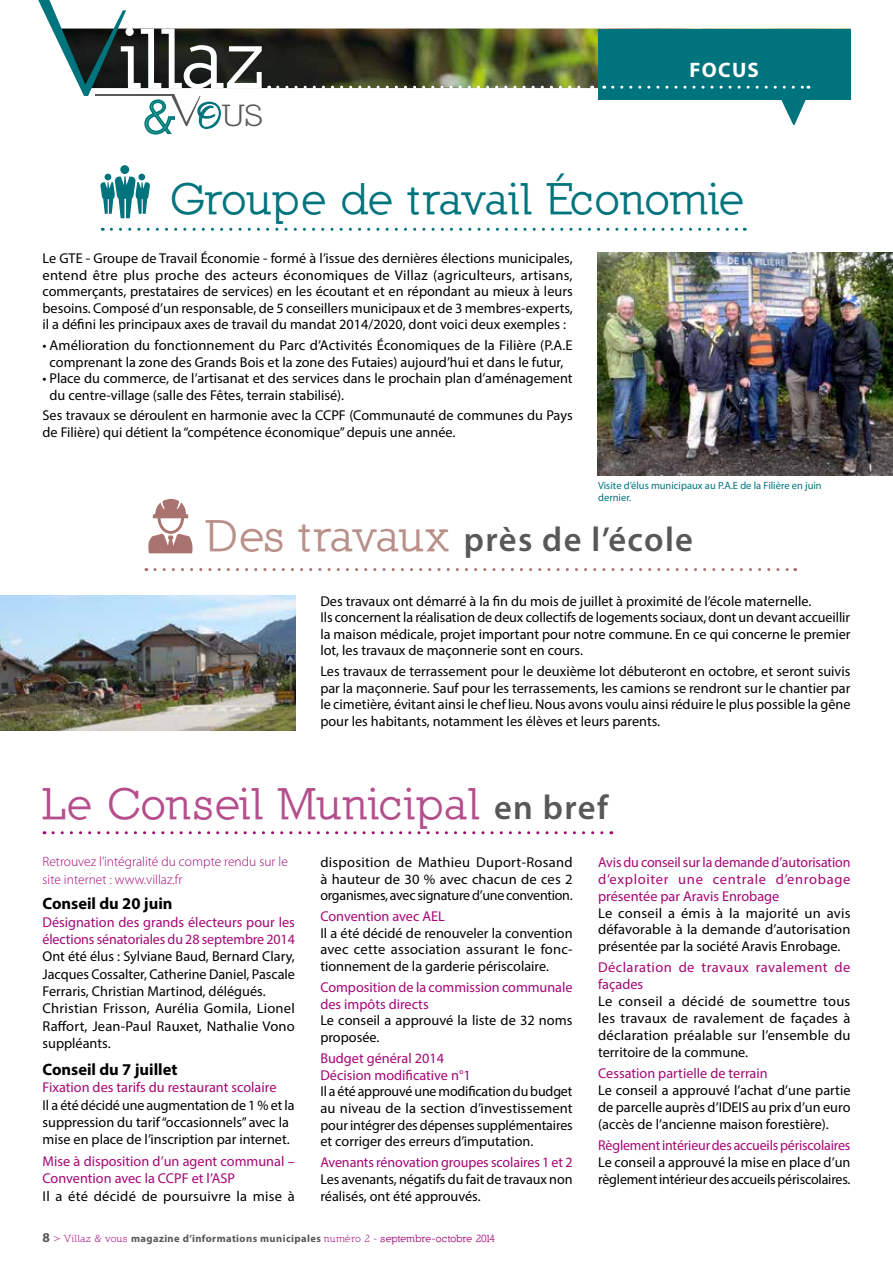
<style>
.page{position:relative;width:893px;height:1263px;background:#fff}
.page>*{position:absolute;margin:0;border:0;box-sizing:border-box;transform-origin:0 0}
.t1{font:700 85.65px "Nilland";color:#fff}
.t2{font:700 45px "Nilland";letter-spacing:.04em;color:#b54e8c}
.t3{font:700 45px "Nilland";letter-spacing:.005em;color:#00747d}
.t4{font:34.8px "Nilland Small Caps";color:#58585a}
.t5{font:600 34.5px "Myriad Pro";letter-spacing:.04em;color:#58585a}
.t6{font:700 21px "Myriad Pro";letter-spacing:.06em;color:#fff}
.t7{font:700 16.5px "Myriad Pro";color:#000}
.t8{font:14.25px/16.5px "Myriad Pro";color:#000;text-align:justify}
.t9{font:14.25px/17.2px "Myriad Pro";color:#a50775}
.t10{font:14.25px/17px "Myriad Pro";letter-spacing:.025em;color:#a50775}
.t11{font:14.25px "Myriad Pro";letter-spacing:.02em;color:#000}
.t12{font:300 13.5px/17.2px "Myriad Pro";color:#a50775}
.t13{font:700 10.5px "Myriad Pro";letter-spacing:.04em;color:#58585a}
.t14{font:10.5px/12.6px "Myriad Pro";color:#00747d}
.s1{font-family:"Nilland";font-weight:700;font-size:45px;color:#b98f89}
.s2{font-family:"Myriad Pro";font-weight:600;font-size:34.5px;color:#58585a}
.s3{font-size:13.5px}
.s4{font-family:"Nilland";font-weight:400;color:#a50775}
.s5{font-family:"Nilland";color:#a50775}
</style>
<div class="page">
<svg style="left:111px;top:228px;width:634px;height:3px"></svg>
<img style="left:126px;top:29px;width:472px;height:59px">
<div style="left:598px;top:29px;width:252px;height:70px;background:#00747d"></div>
<svg style="left:613px;top:86px;width:196px;height:39px"></svg>
<svg style="left:278px;top:86px;width:315px;height:3px"></svg>
<img style="left:597px;top:253px;width:296px;height:222px">
<svg style="left:38px;top:0;width:88px;height:96px"></svg>
<hr style="left:95px;top:94px;width:77px;height:2px;background:#58585a">
<svg style="left:144px;top:94px;width:77px;height:41px"></svg>
<svg style="left:53px;top:831px;width:559px;height:3px"></svg>
<img style="left:0;top:595px;width:295px;height:135px">
<svg style="left:155px;top:568px;width:641px;height:3px"></svg>
<svg style="left:148px;top:499px;width:45px;height:54px"></svg>
<div style="left:120px;top:165px;width:9px;height:9px;background:#00747d;border-radius:50%"></div>
<svg style="left:100px;top:174px;width:50px;height:44px"></svg>
<h1 class="t1" style="left:119px;top:8px;width:147px">illaz</h1>
<h3 class="t4" style="left:222px;top:94px;width:43px">US</h3>
<h3 class="t6" style="left:690px;top:56px;width:71px">FOCUS</h3>
<h2 class="t3" style="left:170px;top:172px;width:575px">Groupe de travail Économie</h2>
<p class="t8" style="left:43px;top:250px;width:532px">Le GTE - Groupe de Travail Économie - formé à l’issue des dernières élections municipales, entend être plus proche des acteurs économiques de Villaz (agriculteurs, artisans, commerçants, prestataires de services) en les écoutant et en répondant au mieux à leurs besoins. Composé d’un responsable, de 5 conseillers municipaux et de 3 membres-experts, il a défini les principaux axes de travail du mandat 2014/2020, dont voici deux exemples :</p>
<p class="t8" style="left:43px;top:337px;width:532px;text-align:center">• Amélioration du fonctionnement du Parc d’Activités Économiques de la Filière (P.A.E comprenant la zone des Grands Bois et la zone des Futaies) aujourd’hui et dans le futur,</p>
<p class="t8" style="left:50px;top:370px;width:525px;text-indent:-7px">• Place du commerce, de l’artisanat et des services dans le prochain plan d’aménagement du centre-village (salle des Fêtes, terrain stabilisé).</p>
<p class="t8" style="left:43px;top:407px;width:532px">Ses travaux se déroulent en harmonie avec la CCPF (Communauté de communes du Pays de Filière) qui détient la “compétence économique” depuis une année.</p>
<p class="t14" style="left:598px;top:479px;width:225px">Visite d’élus municipaux au P.A.E de la Filière en juin dernier.</p>
<h3 class="t5" style="left:206px;top:518px;width:489px"><span class="s1">Des travaux</span> près de l’école</h3>
<p class="t8" style="left:320px;top:593px;width:532px;text-align:left">Des travaux ont démarré à la fin du mois de juillet à proximité de l’école maternelle.<br>Ils concernent la réalisation de deux collectifs de logements sociaux, dont un devant accueillir la maison médicale, projet important pour notre commune. En ce qui concerne le premier lot, les travaux de maçonnerie sont en cours.</p>
<p class="t8" style="left:320px;top:663px;width:532px">Les travaux de terrassement pour le deuxième lot débuteront en octobre, et seront suivis par la maçonnerie. Sauf pour les terrassements, les camions se rendront sur le chantier par le cimetière, évitant ainsi le chef lieu. Nous avons voulu ainsi réduire le plus possible la gêne pour les habitants, notamment les élèves et leurs parents.</p>
<h2 class="t2" style="left:43px;top:777px;width:567px">Le Conseil Municipal <span class="s2">en bref</span></h2>
<p class="t12" style="left:43px;top:853px;width:247px">Retrouvez l’intégralité du compte rendu sur le site internet : www.villaz.fr</p>
<p class="t7" style="left:43px;top:893px;width:132px">Conseil du 20 juin</p>
<p class="t9" style="left:43px;top:913px;width:254px">Désignation des grands électeurs pour les élections sénatoriales du 28 septembre 2014</p>
<p class="t8" style="left:43px;top:948px;width:254px;line-height:17.2px;text-align:left">Ont été élus : Sylviane Baud, Bernard Clary, Jacques Cossalter, Catherine Daniel, Pascale Ferraris, Christian Martinod, délégués.<br>Christian Frisson, Aurélia Gomila, Lionel Raffort, Jean-Paul Rauxet, Nathalie Vono suppléants.</p>
<p class="t7" style="left:43px;top:1059px;width:137px">Conseil du 7 juillet</p>
<p class="t9" style="left:43px;top:1079px;width:235px">Fixation des tarifs du restaurant scolaire</p>
<p class="t8" style="left:43px;top:1096px;width:254px;line-height:17.2px;text-align:left">Il a été décidé une augmentation de 1 % et la suppression du tarif “occasionnels” avec la mise en place de l’inscription par internet.</p>
<p class="t9" style="left:43px;top:1152px;width:254px">Mise à disposition d’un agent communal –<br>Convention avec la CCPF et l’ASP</p>
<p class="t11" style="left:43px;top:1187px;width:254px">Il a été décidé de poursuivre la mise à</p>
<p class="t8" style="left:320px;top:853px;width:254px">disposition de Mathieu Duport-Rosand à hauteur de 30 % avec chacun de ces 2 organismes, avec signature d’une convention.</p>
<p class="t9" style="left:320px;top:907px;width:126px">Convention avec AEL</p>
<p class="t8" style="left:320px;top:924px;width:254px">Il a été décidé de renouveler la convention avec cette association assurant le fonc&shy;tionnement de la garderie périscolaire.</p>
<p class="t9" style="left:320px;top:979px;width:254px;line-height:16.6px">Composition de la commission communale des impôts directs</p>
<p class="t8" style="left:320px;top:1012px;width:254px">Le conseil a approuvé la liste de 32 noms proposée.</p>
<p class="t9" style="left:320px;top:1050px;width:152px;line-height:16.6px">Budget général 2014<br>Décision modificative n°1</p>
<p class="t8" style="left:320px;top:1083px;width:254px">Il a été approuvé une modification du budget au niveau de la section d’investissement pour intégrer des dépenses supplémentaires et corriger des erreurs d’imputation.</p>
<p class="t9" style="left:320px;top:1154px;width:254px">Avenants rénovation groupes scolaires 1 et 2</p>
<p class="t8" style="left:320px;top:1170px;width:254px">Les avenants, négatifs du fait de travaux non réalisés, ont été approuvés.</p>
<p class="t13" style="left:43px;top:1231px;width:454px"><span class="s3">8</span> <span class="s4">&gt; Villaz &amp; vous</span> magazine d’informations municipales <span class="s4">numéro 2 -</span> <span class="s5">septembre-octobre 2014</span></p>
<p class="t9" style="left:598px;top:853px;width:254px;text-align:justify">Avis du conseil sur la demande d’autorisation d’exploiter une centrale d’enrobage présentée par Aravis Enrobage</p>
<p class="t8" style="left:598px;top:904px;width:254px;line-height:17px">Le conseil a émis à la majorité un avis défavorable à la demande d’autorisation présentée par la société Aravis Enrobage.</p>
<p class="t10" style="left:598px;top:959px;width:254px">Déclaration de travaux ravalement de façades</p>
<p class="t8" style="left:598px;top:993px;width:254px;line-height:17px">Le conseil a décidé de soumettre tous les travaux de ravalement de façades à déclaration préalable sur l’ensemble du territoire de la commune.</p>
<p class="t9" style="left:598px;top:1064px;width:171px">Cessation partielle de terrain</p>
<p class="t8" style="left:598px;top:1081px;width:254px;line-height:17px">Le conseil a approuvé l’achat d’une partie de parcelle auprès d’IDEIS au prix d’un euro (accès de l’ancienne maison forestière).</p>
<p class="t9" style="left:598px;top:1136px;width:254px">Règlement intérieur des accueils périscolaires</p>
<p class="t8" style="left:598px;top:1153px;width:254px;line-height:17px">Le conseil a approuvé la mise en place d’un règlement intérieur des accueils périscolaires.</p>
</div>
